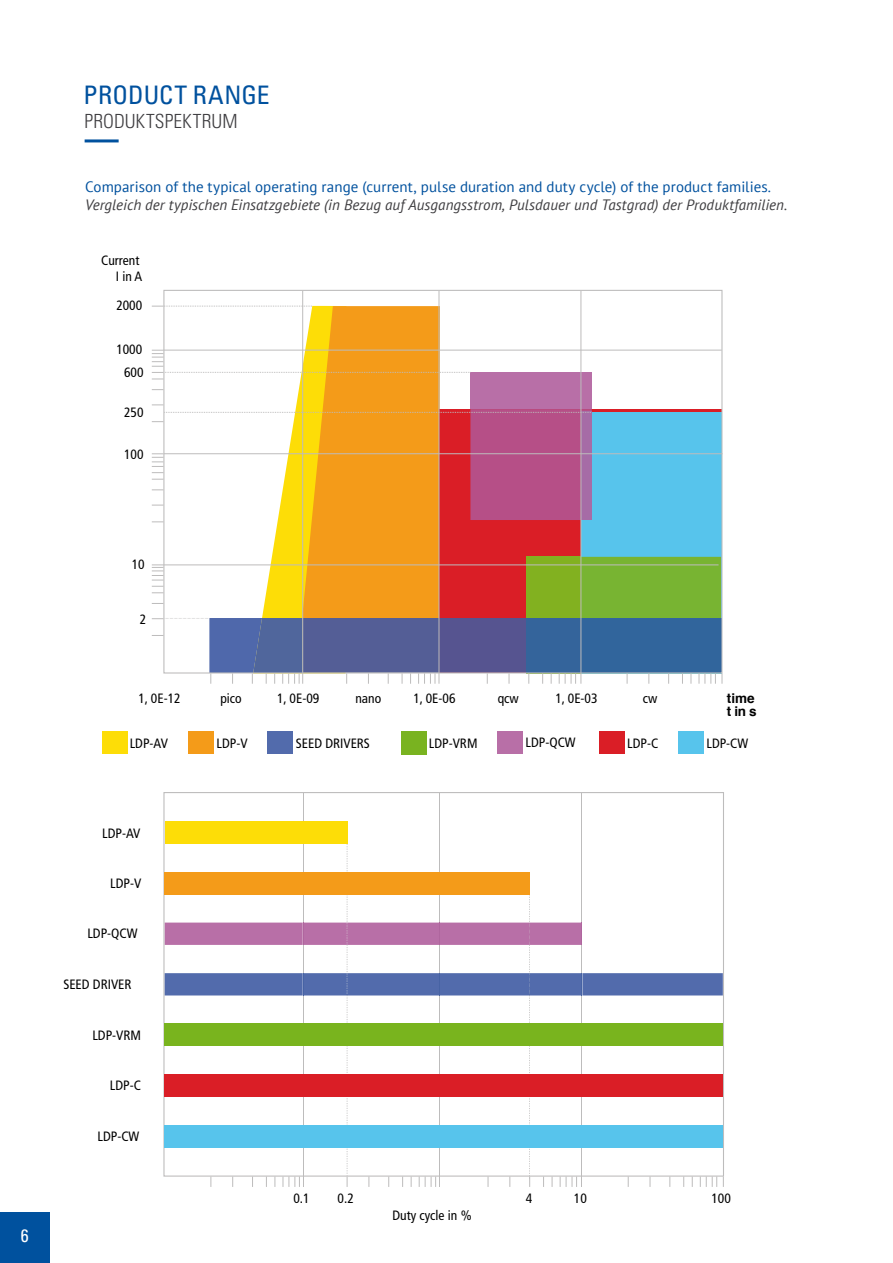
<style>
.page{position:relative;width:893px;height:1263px;background:#fff}
.page>*{position:absolute;margin:0;border:0;box-sizing:border-box;transform-origin:0 0}
.t1{font:condensed 25.5px "Univers LT Std";letter-spacing:.005em;color:#00519e}
.t2{font:300 condensed 19.5px "Univers LT Std";color:#3e3d40}
.t3{font:condensed 18px "Univers LT Std";color:#fff}
.t4{font:italic 15px "PT Sans";letter-spacing:.005em;color:#3e3d40}
.t5{font:15px "PT Sans";letter-spacing:.005em;color:#00519e}
.t6{font:condensed 13.5px/29.7px "Frutiger";color:#000}
.t7{font:700 13.5px/13.5px "Helvetica";color:#000}
</style>
<div class="page">
<hr style="left:85px;top:139px;width:34px;height:3px;background:#00519e">
<div style="left:0;top:1213px;width:50px;height:50px;background:#00519e"></div>
<hr style="left:439px;top:291px;width:1px;height:393px;background:#bdbcbc">
<hr style="left:302px;top:291px;width:1px;height:393px;background:#bdbcbc">
<hr style="left:580px;top:291px;width:1px;height:393px;background:#bdbcbc">
<svg style="left:152px;top:306px;width:571px;height:378px"></svg>
<div style="left:102px;top:732px;width:25px;height:22px;background:#fddd07"></div>
<div style="left:189px;top:732px;width:25px;height:22px;background:#f49b19"></div>
<div style="left:498px;top:732px;width:25px;height:22px;background:#b86fa7"></div>
<div style="left:599px;top:732px;width:26px;height:22px;background:#da1e26"></div>
<div style="left:679px;top:732px;width:25px;height:22px;background:#57c4ec"></div>
<div style="left:268px;top:732px;width:25px;height:22px;background:#526bac"></div>
<img style="left:401px;top:732px;width:25px;height:22px">
<hr style="left:439px;top:793px;width:1px;height:394px;background:#bdbcbc">
<hr style="left:303px;top:793px;width:1px;height:394px;background:#bdbcbc">
<hr style="left:581px;top:793px;width:1px;height:394px;background:#bdbcbc">
<div style="left:165px;top:821px;width:182px;height:23px;background:#fddd07"></div>
<svg style="left:165px;top:844px;width:559px;height:343px"></svg>
<div style="left:165px;top:1024px;width:558px;height:22px;background:#79b41e"></div>
<h1 class="t1" style="left:84px;top:78px;width:187px">PRODUCT RANGE</h1>
<h2 class="t2" style="left:85px;top:109px;width:154px">PRODUKTSPEKTRUM</h2>
<p class="t5" style="left:85px;top:177px;width:688px">Comparison of the typical operating range (current, pulse duration and duty cycle) of the product families.</p>
<p class="t4" style="left:85px;top:195px;width:704px">Vergleich der typischen Einsatzgebiete (in Bezug auf Ausgangsstrom, Pulsdauer und Tastgrad) der Produktfamilien.</p>
<p class="t6" style="left:101px;top:246px;width:40px">Current</p>
<p class="t6" style="left:116px;top:261px;width:28px">I in A<br>2000</p>
<p class="t6" style="left:116px;top:338px;width:29px;line-height:23px;text-align:center">1000<br>600</p>
<p class="t6" style="left:124px;top:398px;width:21px">250</p>
<p class="t6" style="left:124px;top:439px;width:21px">100</p>
<h3 class="t3" style="left:21px;top:1224px;width:9px">6</h3>
<p class="t6" style="left:132px;top:549px;width:14px">10</p>
<p class="t6" style="left:140px;top:604px;width:8px">2</p>
<p class="t6" style="left:138px;top:683px;width:44px">1, 0E-12</p>
<p class="t6" style="left:277px;top:683px;width:44px">1, 0E-09</p>
<p class="t6" style="left:413px;top:683px;width:44px">1, 0E-06</p>
<p class="t6" style="left:555px;top:683px;width:44px">1, 0E-03</p>
<p class="t6" style="left:220px;top:683px;width:23px">pico</p>
<p class="t6" style="left:355px;top:683px;width:27px">nano</p>
<p class="t6" style="left:498px;top:683px;width:23px">qcw</p>
<p class="t6" style="left:643px;top:683px;width:16px">cw</p>
<p class="t7" style="left:727px;top:691px;width:31px">time t in s</p>
<p class="t6" style="left:130px;top:728px;width:40px">LDP-AV</p>
<p class="t6" style="left:217px;top:728px;width:33px">LDP-V</p>
<p class="t6" style="left:296px;top:728px;width:76px">SEED DRIVERS</p>
<p class="t6" style="left:429px;top:728px;width:50px">LDP-VRM</p>
<p class="t6" style="left:526px;top:727px;width:52px">LDP-QCW</p>
<p class="t6" style="left:627px;top:728px;width:33px">LDP-C</p>
<p class="t6" style="left:706px;top:728px;width:43px">LDP-CW</p>
<p class="t6" style="left:102px;top:818px;width:40px">LDP-AV</p>
<p class="t6" style="left:110px;top:869px;width:33px">LDP-V</p>
<p class="t6" style="left:87px;top:918px;width:52px">LDP-QCW</p>
<p class="t6" style="left:63px;top:970px;width:70px">SEED DRIVER</p>
<p class="t6" style="left:92px;top:1020px;width:50px">LDP-VRM</p>
<p class="t6" style="left:110px;top:1071px;width:33px">LDP-C</p>
<p class="t6" style="left:98px;top:1121px;width:43px">LDP-CW</p>
<p class="t6" style="left:293px;top:1184px;width:18px">0.1</p>
<p class="t6" style="left:338px;top:1184px;width:18px">0.2</p>
<p class="t6" style="left:526px;top:1184px;width:8px">4</p>
<p class="t6" style="left:574px;top:1184px;width:15px">10</p>
<p class="t6" style="left:711px;top:1184px;width:21px">100</p>
<p class="t6" style="left:392px;top:1201px;width:81px">Duty cycle in %</p>
</div>
